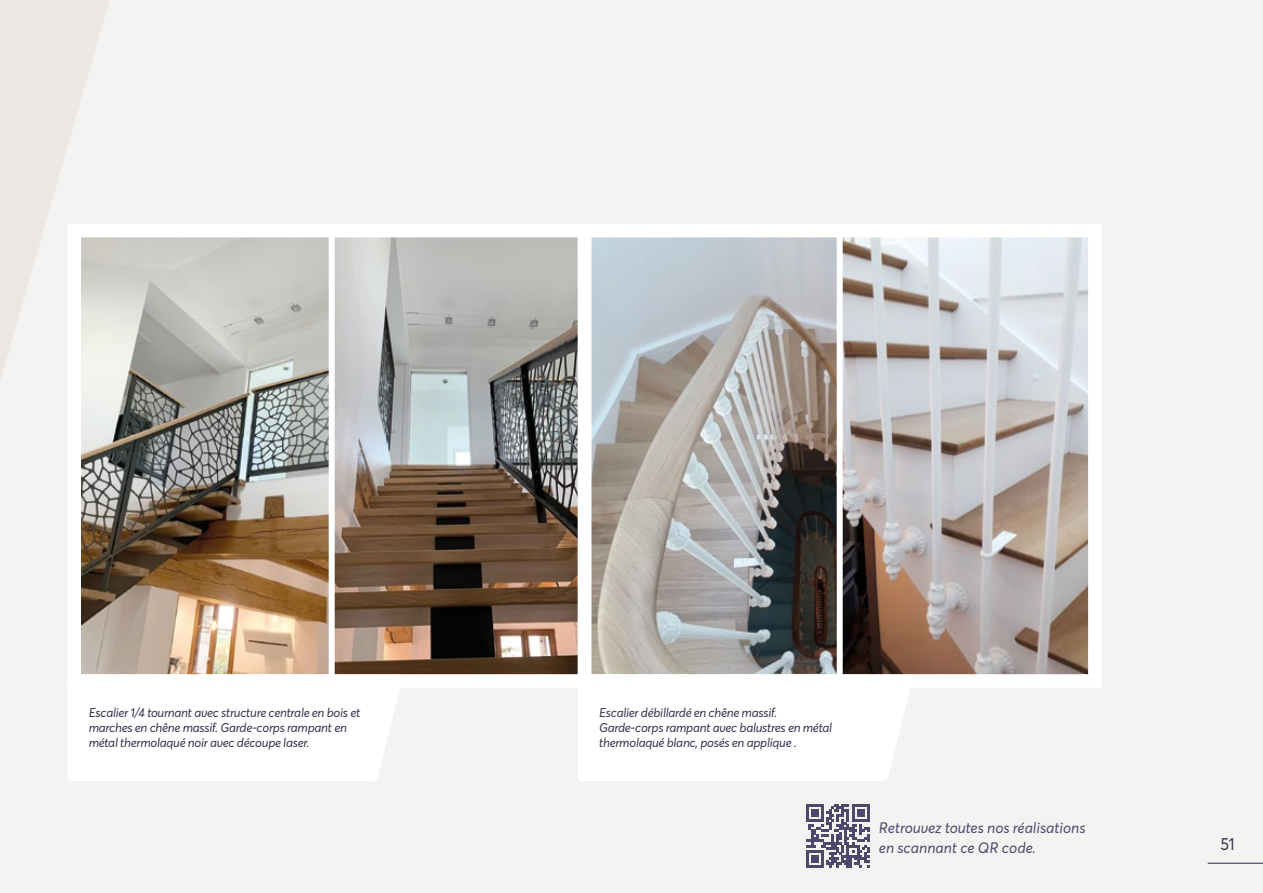
<style>
.page{position:relative;width:1263px;height:893px;background:#f5f3f1}
.page>*{position:absolute;margin:0;border:0;box-sizing:border-box;transform-origin:0 0}
.t1{font:17.25px "Averta PE";color:#39334a;scale:.9 1}
.t2{font:italic 15px/19.5px "Averta PE";color:#4c496d}
.t3{font:italic 12.6px/15.1px "Averta PE";letter-spacing:-.02em;color:#39334a}
</style>
<div class="page">
<img style="left:593px;top:239px;width:244px;height:434px">
<img style="left:335px;top:239px;width:241px;height:434px">
<img style="left:843px;top:239px;width:243px;height:434px">
<img style="left:82px;top:239px;width:247px;height:434px">
<div style="left:578px;top:224px;width:523px;height:464px;border:14px solid #fff"></div>
<div style="left:67px;top:224px;width:524px;height:464px;border:14px solid #fff"></div>
<div style="left:329px;top:230px;width:6px;height:451px;background:#fff"></div>
<div style="left:837px;top:230px;width:6px;height:451px;background:#fff"></div>
<svg style="left:806px;top:804px;width:64px;height:64px"></svg>
<hr style="left:1208px;top:863px;width:55px;height:1px;background:#39334a">
<svg style="left:578px;top:675px;width:335px;height:106px"></svg>
<svg style="left:67px;top:675px;width:336px;height:106px"></svg>
<p class="t3" style="left:89px;top:705px;width:273px">Escalier 1/4 tournant avec structure centrale en bois et marches en chêne massif. Garde-corps rampant en métal thermolaqué noir avec découpe laser.</p>
<p class="t3" style="left:599px;top:705px;width:234px">Escalier débillardé en chêne massif.<br>Garde‑corps rampant avec balustres en métal thermolaqué blanc, posés en applique .</p>
<p class="t2" style="left:879px;top:818px;width:208px">Retrouvez toutes nos réalisations en scannant ce QR code.</p>
<h1 class="t1" style="left:1220px;top:832px;width:17px">51</h1>
</div>
